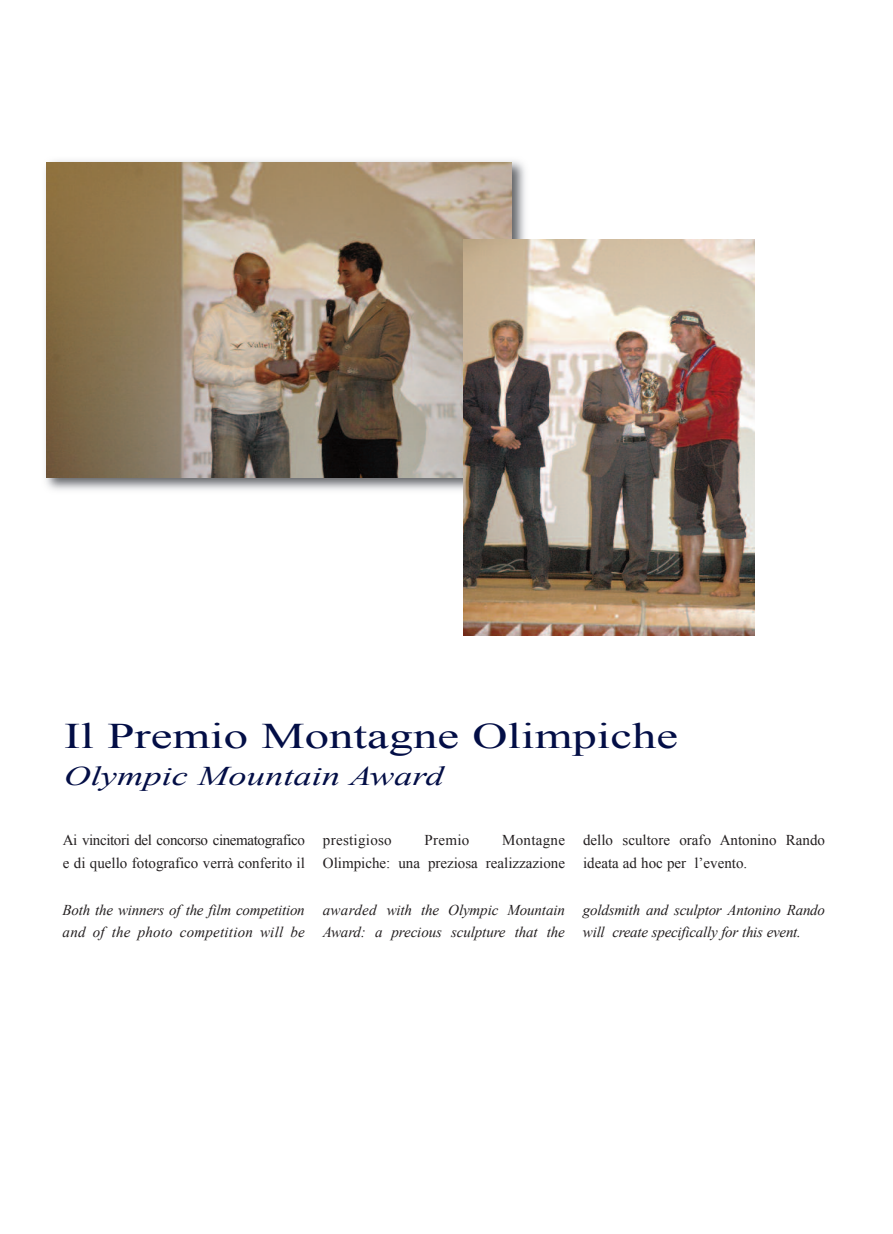
<style>
.page{position:relative;width:893px;height:1234px;background:#fff}
.page>*{position:absolute;margin:0;border:0;box-sizing:border-box;transform-origin:0 0}
.t1{font:36px "Times New Roman";color:#030e46;scale:1.35 1}
.t2{font:italic 27px "Times New Roman";color:#030e46;scale:1.35 1}
.t3{font:italic 15px/22.5px "Times New Roman";letter-spacing:-.015em;color:#231f20}
.t4{font:15px/22.5px "Times New Roman";color:#231f20;text-align:right}
.t5{font:15px/22.5px "Times New Roman";letter-spacing:-.025em;color:#231f20}
.t6{font:15px "Times New Roman";letter-spacing:.02em;color:#231f20}
</style>
<div class="page">
<img style="left:45px;top:160px;width:480px;height:330px">
<img style="left:46px;top:162px;width:466px;height:315px">
<img style="left:463px;top:239px;width:291px;height:396px">
<h1 class="t1" style="left:64px;top:716px;width:456px">Il Premio Montagne Olimpiche</h1>
<h2 class="t2" style="left:64px;top:760px;width:282px">Olympic Mountain Award</h2>
<p class="t5" style="left:63px;top:829px;width:244px">Ai vincitori del concorso cinematografico e di quello fotografico verrà conferito il</p>
<p class="t6" style="left:323px;top:831px;width:70px">prestigioso</p>
<p class="t4" style="left:424px;top:829px;width:46px">Premio</p>
<p class="t4" style="left:323px;top:829px;width:244px">Montagne<br>Olimpiche: una preziosa realizzazione</p>
<p class="t4" style="left:583px;top:829px;width:244px;text-align:left">dello scultore orafo Antonino Rando ideata ad hoc per l’evento.</p>
<p class="t3" style="left:63px;top:898px;width:244px">Both the winners of the film competition and of the photo competition will be</p>
<p class="t3" style="left:323px;top:898px;width:244px">awarded with the Olympic Mountain<br>Award: a precious sculpture that the</p>
<p class="t3" style="left:583px;top:898px;width:244px">goldsmith and sculptor Antonino Rando will create specifically for this event.</p>
</div>
